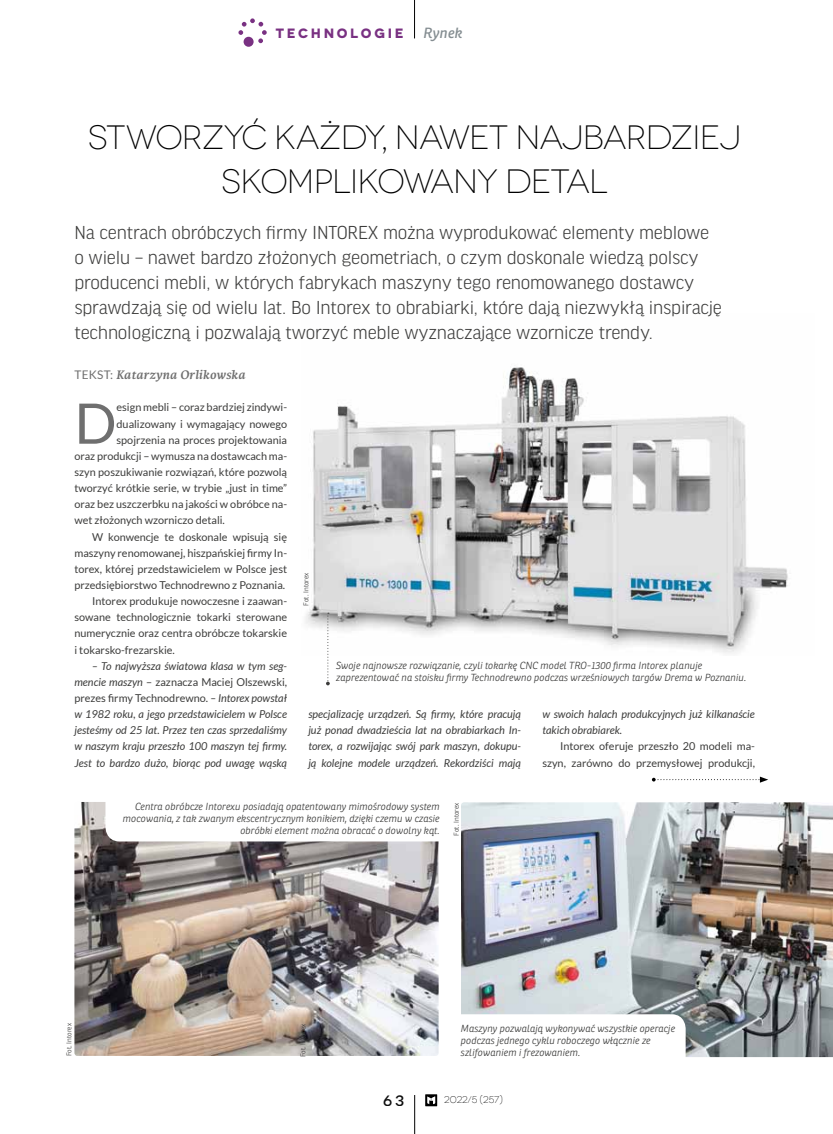
<style>
.page{position:relative;width:833px;height:1134px;background:#fff}
.page>*{position:absolute;margin:0;border:0;box-sizing:border-box;transform-origin:0 0}
.t1{font:55.88px "Lato";color:#6f6f6f}
.t2{font:300 33.75px/43.8px "Novecentowide";letter-spacing:-.025em;color:#000;text-align:center}
.t3{font:300 20px/25px "Good Headline Pro";letter-spacing:-.01em;color:#3c3c3b}
.t4{font:500 15px "Novecentowide";color:#000}
.t5{font:italic 14.38px "Ronnia";color:#848d91}
.t6{font:700 13.5px "Novecentowide";letter-spacing:.195em;color:#793182}
.t7{font:italic 700 13.12px "Karmina";letter-spacing:.02em;color:#6f6f6f}
.t8{font:10.88px/16.1px "Lato";color:#3c3c3b;text-align:right}
.t9{font:italic 10.88px/16.1px "Lato";color:#3c3c3b;text-align:justify}
.t10{font:italic 300 10px/12px "Ronnia";color:#3c3c3b}
.t11{font:300 9.75px "Novecentowide";color:#000}
.t12{font:300 6.88px "Ronnia";letter-spacing:.01em;color:#3c3c3b}
.s1{font-family:"Lato";font-weight:400;font-style:normal;font-size:11.88px}
.s2{font-style:normal}
</style>
<div class="page">
<hr style="left:414px;top:1095px;width:1px;height:39px;background:#000">
<svg style="left:425px;top:1094px;width:12px;height:12px"></svg>
<svg style="left:426px;top:1096px;width:9px;height:8px"></svg>
<hr style="left:414px;top:0;width:1px;height:38px;background:#000">
<svg style="left:238px;top:18px;width:29px;height:25px"></svg>
<div style="left:243px;top:37px;width:11px;height:10px;background:#793182;border-radius:50%"></div>
<img style="left:305px;top:367px;width:483px;height:286px">
<img style="left:74px;top:802px;width:364px;height:254px">
<svg style="left:326px;top:613px;width:4px;height:72px"></svg>
<div style="left:105px;top:784px;width:400px;height:57px;background:#fff;border-radius:14px"></div>
<svg style="left:652px;top:777px;width:116px;height:6px"></svg>
<img style="left:461px;top:802px;width:372px;height:255px">
<div style="left:445px;top:1014px;width:240px;height:57px;background:#fff;border-radius:14px"></div>
<p class="t6" style="left:276px;top:25px;width:129px">TECHNOLOGIE</p>
<h3 class="t5" style="left:423px;top:24px;width:41px">Rynek</h3>
<h2 class="t2" style="left:88px;top:116px;width:654px">STWORZYĆ KAŻDY, NAWET NAJBARDZIEJ<br>SKOMPLIKOWANY DETAL</h2>
<p class="t3" style="left:74px;top:220px;width:649px">Na centrach obróbczych firmy INTOREX można wyprodukować elementy meblowe o wielu – nawet bardzo złożonych geometriach, o czym doskonale wiedzą polscy producenci mebli, w których fabrykach maszyny tego renomowanego dostawcy sprawdzają się od wielu lat. Bo Intorex to obrabiarki, które dają niezwykłą inspirację technologiczną i pozwalają tworzyć meble wyznaczające wzornicze trendy.</p>
<p class="t7" style="left:74px;top:367px;width:172px"><span class="s1">TEKST:</span> Katarzyna Orlikowska</p>
<h1 class="t1" style="left:74px;top:392px;width:44px">D</h1>
<p class="t8" style="left:117px;top:399px;width:172px">esign mebli – coraz bardziej zindywi-</p>
<p class="t8" style="left:117px;top:415px;width:172px">dualizowany i wymagający nowego</p>
<p class="t8" style="left:117px;top:432px;width:172px">spojrzenia na proces projektowania</p>
<p class="t8" style="left:74px;top:448px;width:214px">oraz produkcji – wymusza na dostawcach ma-</p>
<p class="t8" style="left:74px;top:464px;width:214px">szyn poszukiwanie rozwiązań, które pozwolą</p>
<p class="t8" style="left:74px;top:480px;width:214px">tworzyć krótkie serie, w trybie „just in time”</p>
<p class="t8" style="left:74px;top:496px;width:214px">oraz bez uszczerbku na jakości w obróbce na-</p>
<p class="t8" style="left:74px;top:512px;width:152px">wet złożonych wzorniczo detali.</p>
<p class="t8" style="left:92px;top:528px;width:196px">W konwencje te doskonale wpisują się</p>
<p class="t8" style="left:74px;top:545px;width:214px">maszyny renomowanej, hiszpańskiej firmy In-</p>
<p class="t8" style="left:74px;top:561px;width:214px">torex, której przedstawicielem w Polsce jest</p>
<p class="t8" style="left:74px;top:577px;width:212px">przedsiębiorstwo Technodrewno z Poznania.</p>
<p class="t8" style="left:92px;top:593px;width:196px">Intorex produkuje nowoczesne i zaawan-</p>
<p class="t8" style="left:74px;top:609px;width:214px">sowane technologicznie tokarki sterowane</p>
<p class="t8" style="left:74px;top:625px;width:214px">numerycznie oraz centra obróbcze tokarskie</p>
<p class="t8" style="left:74px;top:641px;width:102px">i tokarsko-frezarskie.</p>
<p class="t9" style="left:74px;top:658px;width:214px;text-indent:18px">– To najwyższa światowa klasa w tym seg&shy;mencie maszyn <span class="s2">– zaznacza Maciej Olszewski, prezes firmy Technodrewno.</span> – Intorex powstał w 1982 roku, a jego przedstawicielem w Polsce jesteśmy od 25 lat. Przez ten czas sprzedaliśmy w naszym kraju przeszło 100 maszyn tej firmy.<br>Jest to bardzo dużo, biorąc pod uwagę wąską</p>
<p class="t10" style="left:336px;top:660px;width:411px">Swoje najnowsze rozwiązanie, czyli tokarkę CNC model TRO-1300 firma Intorex planuje zaprezentować na stoisku firmy Technodrewno podczas wrześniowych targów Drema w Poznaniu.</p>
<p class="t12" style="left:302px;top:606px;width:35px;rotate:-90deg">Fot. Intorex</p>
<p class="t9" style="left:308px;top:706px;width:214px">specjalizację urządzeń. Są firmy, które pracują już ponad dwadzieścia lat na obrabiarkach In&shy;torex, a rozwijając swój park maszyn, dokupu&shy;ją kolejne modele urządzeń. Rekordziści mają</p>
<p class="t9" style="left:542px;top:706px;width:214px">w swoich halach produkcyjnych już kilkanaście takich obrabiarek.</p>
<p class="t8" style="left:542px;top:738px;width:214px">Intorex oferuje przeszło 20 modeli ma&shy;szyn, zarówno do przemysłowej produkcji,</p>
<p class="t10" style="left:123px;top:800px;width:318px;text-align:right">Centra obróbcze Intorexu posiadają opatentowany mimośrodowy system mocowania, z tak zwanym ekscentrycznym konikiem, dzięki czemu w czasie obróbki element można obracać o dowolny kąt.</p>
<p class="t12" style="left:452px;top:836px;width:35px;rotate:-90deg">Fot. Intorex</p>
<p class="t12" style="left:65px;top:1056px;width:35px;rotate:-90deg">Fot. Intorex</p>
<p class="t12" style="left:299px;top:1057px;width:35px;rotate:-90deg">Fot. Intorex</p>
<p class="t10" style="left:460px;top:1022px;width:216px">Maszyny pozwalają wykonywać wszystkie operacje podczas jednego cyklu roboczego włącznie ze</p>
<p class="t10" style="left:460px;top:1046px;width:121px">szlifowaniem i frezowaniem.</p>
<h3 class="t4" style="left:383px;top:1091px;width:23px">63</h3>
<p class="t11" style="left:444px;top:1094px;width:60px">2022/5 (257)</p>
</div>
